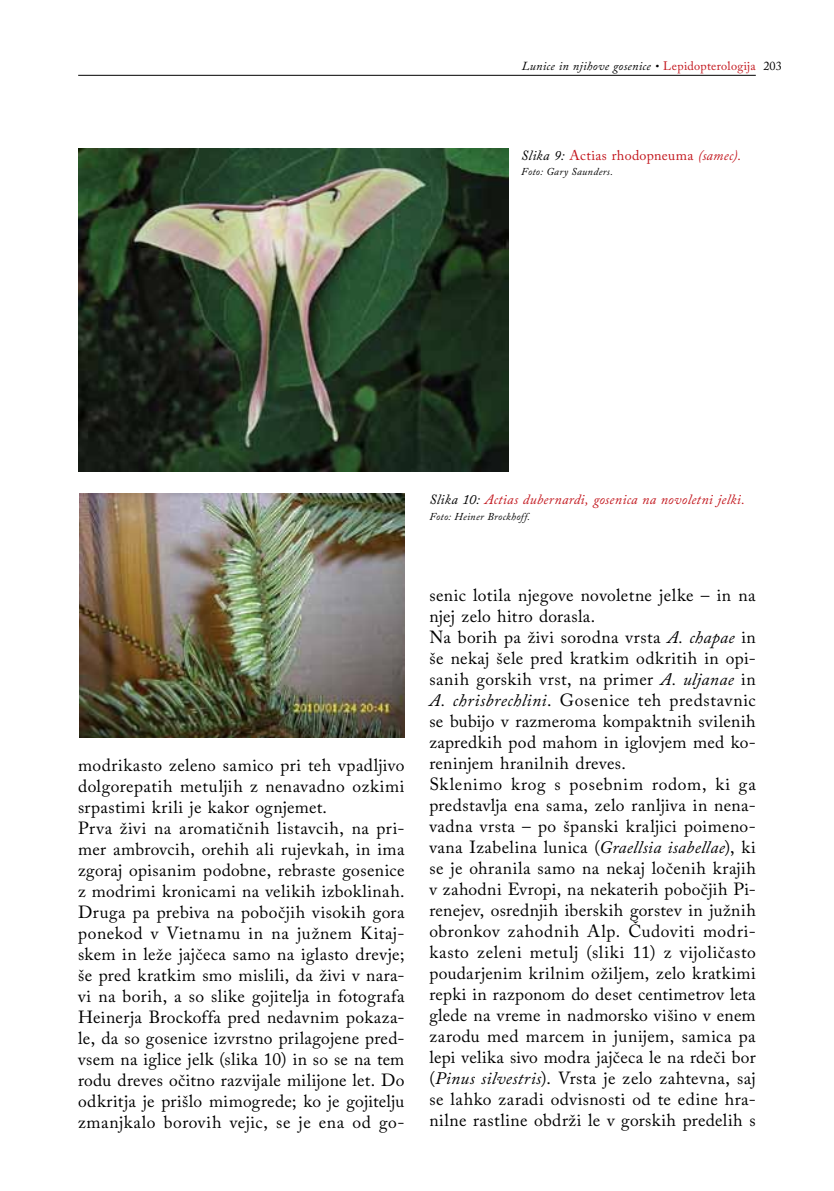
<style>
.page{position:relative;width:834px;height:1191px;background:#fff}
.page>*{position:absolute;margin:0;border:0;box-sizing:border-box;transform-origin:0 0}
.t1{font:17.5px/21px "Adobe Caslon Pro";letter-spacing:.025em;color:#000}
.t2{font:italic 14px "Adobe Caslon Pro";letter-spacing:.02em;color:#c2151c}
.t3{font:14px "Adobe Caslon Pro";letter-spacing:.025em;color:#c2151c}
.t4{font:italic 12.25px "Adobe Caslon Pro";letter-spacing:.02em;color:#000}
.t5{font:italic 10.5px "Adobe Caslon Pro";letter-spacing:.03em;color:#000}
.s1{font-style:normal;color:#c2151c}
.s2{font-style:normal}
.s3{font-style:italic;color:#000}
.s4{font-style:italic}
.s5{color:#000}
</style>
<div class="page">
<hr style="left:78px;top:75px;width:677px;height:1px;background:#000">
<img style="left:78px;top:149px;width:430px;height:322px">
<img style="left:79px;top:494px;width:325px;height:244px">
<p class="t4" style="left:522px;top:59px;width:261px">Lunice in njihove gosenice • <span class="s1">Lepidopterologija</span> <span class="s2">203</span></p>
<p class="t3" style="left:521px;top:147px;width:221px"><span class="s3">Slika 9:</span> Actias rhodopneuma <span class="s4">(samec).</span></p>
<p class="t5" style="left:521px;top:166px;width:93px">Foto: Gary Saunders.</p>
<p class="t2" style="left:429px;top:491px;width:317px"><span class="s5">Slika 10:</span> Actias dubernardi, gosenica na novoletni jelki.</p>
<p class="t5" style="left:429px;top:510px;width:102px">Foto: Heiner Brockhoff.</p>
<p class="t1" style="left:78px;top:754px;width:328px">modrikasto zeleno samico pri teh vpadljivo dolgorepatih metuljih z nenavadno ozkimi srpastimi krili je kakor ognjemet.<br>Prva živi na aromatičnih listavcih, na pri&shy;mer ambrovcih, orehih ali rujevkah, in ima zgoraj opisanim podobne, rebraste gosenice z modrimi kronicami na velikih izboklinah.<br>Druga pa prebiva na pobočjih visokih gora ponekod v Vietnamu in na južnem Kitaj&shy;skem in leže jajčeca samo na iglasto drevje; še pred kratkim smo mislili, da živi v nara&shy;vi na borih, a so slike gojitelja in fotografa Heinerja Brockoffa pred nedavnim pokaza&shy;le, da so gosenice izvrstno prilagojene pred&shy;vsem na iglice jelk (slika 10) in so se na tem rodu dreves očitno razvijale milijone let. Do odkritja je prišlo mimogrede; ko je gojitelju zmanjkalo borovih vejic, se je ena od go-</p>
<p class="t1" style="left:429px;top:584px;width:328px">senic lotila njegove novoletne jelke – in na njej zelo hitro dorasla.<br>Na borih pa živi sorodna vrsta <span class="s4">A. chapae</span> in še nekaj šele pred kratkim odkritih in opi&shy;sanih gorskih vrst, na primer <span class="s4">A. uljanae</span> in <span class="s4">A. chrisbrechlini</span>. Gosenice teh predstavnic se bubijo v razmeroma kompaktnih svilenih zapredkih pod mahom in iglovjem med ko&shy;reninjem hranilnih dreves.<br>Sklenimo krog s posebnim rodom, ki ga predstavlja ena sama, zelo ranljiva in nena&shy;vadna vrsta – po španski kraljici poimeno&shy;vana Izabelina lunica (<span class="s4">Graellsia isabellae</span>), ki se je ohranila samo na nekaj ločenih krajih v zahodni Evropi, na nekaterih pobočjih Pi&shy;renejev, osrednjih iberskih gorstev in južnih obronkov zahodnih Alp. Čudoviti modri&shy;kasto zeleni metulj (sliki 11) z vijoličasto poudarjenim krilnim ožiljem, zelo kratkimi repki in razponom do deset centimetrov leta glede na vreme in nadmorsko višino v enem zarodu med marcem in junijem, samica pa lepi velika sivo modra jajčeca le na rdeči bor (<span class="s4">Pinus silvestris</span>). Vrsta je zelo zahtevna, saj se lahko zaradi odvisnosti od te edine hra&shy;nilne rastline obdrži le v gorskih predelih s</p>
</div>
